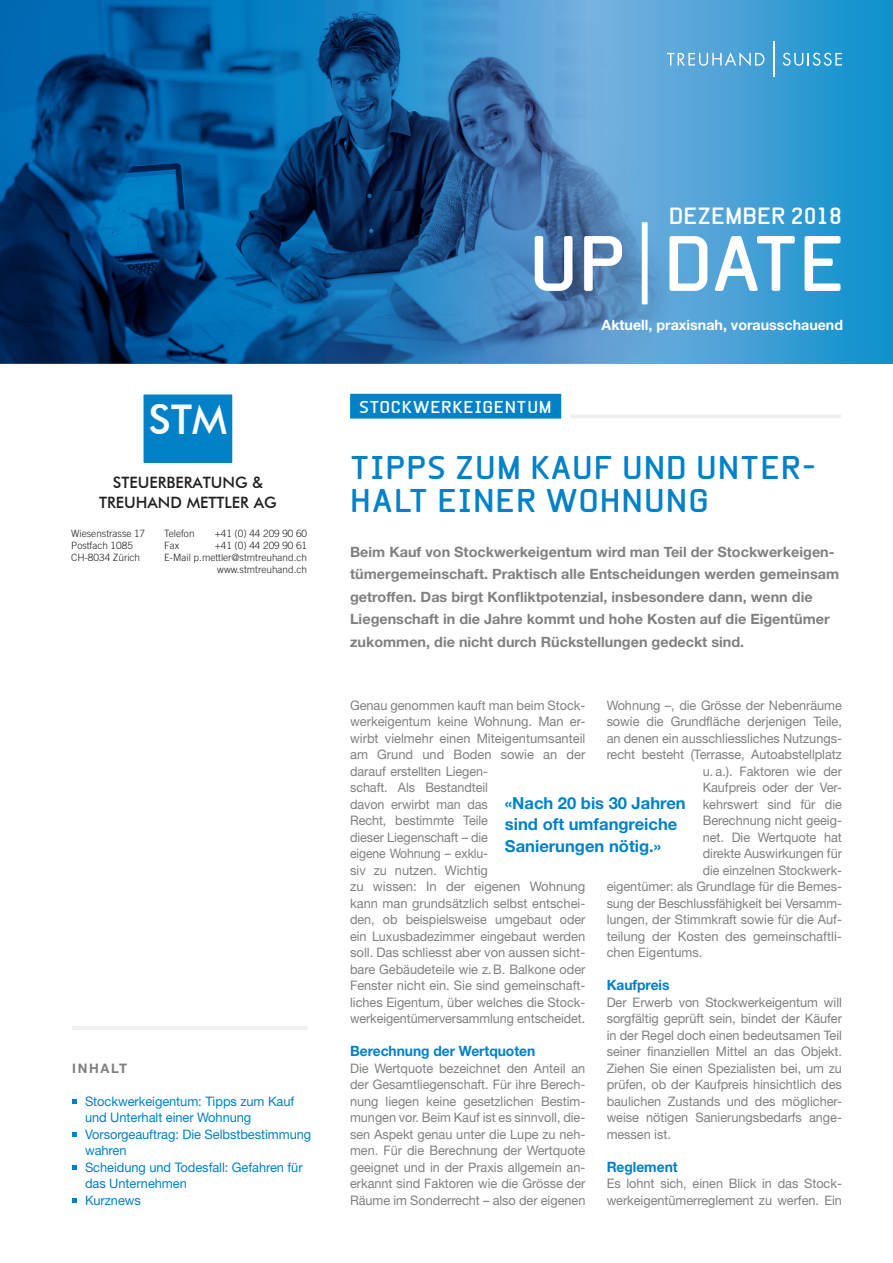
<style>
.page{position:relative;width:893px;height:1263px;background:#fff}
.page>*{position:absolute;margin:0;border:0;box-sizing:border-box;transform-origin:0 0}
.t1{font:700 75px "Beta Sans";letter-spacing:-.015em;color:#fff}
.t2{font:500 40.95px "Futura BT";color:#fff}
.t3{font:700 31.5px/33px "Beta Sans";letter-spacing:.03em;color:#0081c8}
.t4{font:700 22.5px "Beta Sans";color:#fff}
.t5{font:700 16.65px/21.6px "Helvetica Neue LT Std";color:#0081c8}
.t6{font:700 16.5px "Beta Sans";letter-spacing:.04em;color:#fff}
.t7{font:500 15.6px/20.4px "Futura BT";color:#231f20;text-align:center}
.t8{font:700 14.25px/22.5px "Helvetica Neue LT Std";color:#808083}
.t9{font:700 14.25px "Helvetica Neue LT Std";letter-spacing:-.005em;color:#0081c8}
.t10{font:700 14.25px "Helvetica Neue LT Std";color:#fff}
.t11{font:13.2px/16.5px "Helvetica Neue LT Std";letter-spacing:-.005em;color:#808083}
.t12{font:13.2px/16.5px "Helvetica Neue LT Std";letter-spacing:-.005em;color:#0081c8}
.t13{font:13.2px "Helvetica Neue LT Std";letter-spacing:-.005em;color:#808083;scale:.96 1}
.t14{font:13.2px "Helvetica Neue LT Std";letter-spacing:-.005em;color:#808083;scale:.95 1}
.t15{font:700 13.2px "Helvetica Neue LT Std";letter-spacing:.125em;color:#808083}
.t16{font:300 10.05px/12px "Trade Gothic LT Std";color:#231f20;text-align:right}
.s1{font-family:"Beta Sans Norm";font-weight:400;font-size:112.5px}
</style>
<div class="page">
<svg style="left:754px;top:0;width:139px;height:363px;background:#2597d0"></svg>
<svg style="left:72px;top:1099px;width:5px;height:4px"></svg>
<svg style="left:72px;top:1132px;width:5px;height:4px"></svg>
<svg style="left:72px;top:1165px;width:5px;height:4px"></svg>
<svg style="left:72px;top:1198px;width:5px;height:4px"></svg>
<hr style="left:72px;top:1026px;width:236px;height:4px;background:#f0f0f1">
<div style="left:350px;top:394px;width:211px;height:25px;background:#0081c8"></div>
<hr style="left:570px;top:414px;width:271px;height:4px;background:#f0f0f1">
<div style="left:0;top:0;width:754px;height:363px;background:linear-gradient(to bottom,#51a3d7,#51a3d7)"></div>
<img style="left:0;top:0;width:691px;height:363px">
<svg style="left:667px;top:52px;width:97px;height:14px"></svg>
<svg style="left:783px;top:53px;width:59px;height:13px"></svg>
<hr style="left:773px;top:41px;width:1px;height:36px;background:#fff">
<div style="left:144px;top:395px;width:88px;height:67px;background:#0081c8"></div>
<div style="left:144px;top:394px;width:88px;height:69px;border:1px solid #0081c8"></div>
<h2 class="t2" style="left:149px;top:394px;width:80px">STM</h2>
<p class="t7" style="left:99px;top:472px;width:179px">STEUERBERATUNG &amp;<br>TREUHAND METTLER AG</p>
<p class="t16" style="left:71px;top:527px;width:75px">Wiesenstrasse 17</p>
<p class="t16" style="left:164px;top:527px;width:32px">Telefon</p>
<p class="t16" style="left:215px;top:527px;width:94px">+41 (0) 44 209 90 60</p>
<p class="t16" style="left:71px;top:539px;width:63px">Postfach 1085</p>
<p class="t16" style="left:164px;top:539px;width:17px">Fax</p>
<p class="t16" style="left:215px;top:539px;width:94px">+41 (0) 44 209 90 61</p>
<p class="t16" style="left:71px;top:551px;width:70px">CH-8034 Zürich</p>
<p class="t16" style="left:164px;top:551px;width:144px">E-Mail p.mettler@stmtreuhand.ch www.stmtreuhand.ch</p>
<p class="t15" style="left:72px;top:1060px;width:56px">INHALT</p>
<p class="t12" style="left:85px;top:1092px;width:228px">Stockwerkeigentum: Tipps zum Kauf und Unterhalt einer Wohnung<br>Vorsorgeauftrag: Die Selbstbestimmung wahren<br>Scheidung und Todesfall: Gefahren für das Unternehmen<br>Kurznews</p>
<h3 class="t4" style="left:669px;top:202px;width:175px">DEZEMBER 2018</h3>
<h1 class="t1" style="left:529px;top:219px;width:318px">UP<span class="s1">|</span> DATE</h1>
<p class="t10" style="left:602px;top:316px;width:243px">Aktuell, praxisnah, vorausschauend</p>
<p class="t6" style="left:359px;top:397px;width:194px">STOCKWERKEIGENTUM</p>
<h3 class="t3" style="left:350px;top:450px;width:467px">TIPPS ZUM KAUF UND UNTER-<br>HALT EINER WOHNUNG</h3>
<p class="t8" style="left:350px;top:540px;width:491px">Beim Kauf von Stockwerkeigentum wird man Teil der Stockwerkeigen&shy;tümergemeinschaft. Praktisch alle Entscheidungen werden gemeinsam getroffen. Das birgt Konfliktpotenzial, insbesondere dann, wenn die Liegenschaft in die Jahre kommt und hohe Kosten auf die Eigentümer zukommen, die nicht durch Rückstellungen gedeckt sind.</p>
<p class="t11" style="left:350px;top:696px;width:237px">Genau genommen kauft man beim Stock&shy;werkeigentum keine Wohnung. Man er&shy;wirbt vielmehr einen Miteigentumsanteil am Grund und Boden sowie an der darauf erstellten Liegen-<br>schaft. Als Bestandteil<br>davon erwirbt man das<br>Recht, bestimmte Teile<br>dieser Liegenschaft – die<br>eigene Wohnung – exklu-<br>siv zu nutzen. Wichtig<br>zu wissen: In der eigenen Wohnung kann man grundsätzlich selbst entschei&shy;den, ob beispielsweise umgebaut oder ein Luxusbadezimmer eingebaut werden soll. Das schliesst aber von aussen sicht&shy;bare Gebäudeteile wie z.B. Balkone oder Fenster nicht ein. Sie sind gemeinschaft&shy;liches Eigentum, über welches die Stock&shy;werkeigentümerversammlung entscheidet.</p>
<p class="t9" style="left:350px;top:1042px;width:187px">Berechnung der Wertquoten</p>
<p class="t11" style="left:350px;top:1059px;width:237px;text-align:justify">Die Wertquote bezeichnet den Anteil an der Gesamtliegenschaft. Für ihre Berech&shy;nung liegen keine gesetzlichen Bestim&shy;mungen vor. Beim Kauf ist es sinnvoll, die&shy;sen Aspekt genau unter die Lupe zu neh&shy;men. Für die Berechnung der Wertquote geeignet und in der Praxis allgemein an&shy;erkannt sind Faktoren wie die Grösse der Räume im Sonderrecht – also der eigenen</p>
<p class="t11" style="left:607px;top:696px;width:237px">Wohnung –, die Grösse der Nebenräume</p>
<p class="t11" style="left:607px;top:713px;width:237px">sowie die Grundfläche derjenigen Teile,</p>
<p class="t11" style="left:607px;top:729px;width:237px">an denen ein ausschliessliches Nutzungs-</p>
<p class="t11" style="left:607px;top:746px;width:237px">recht besteht (Terrasse, Autoabstellplatz</p>
<p class="t11" style="left:703px;top:762px;width:141px">u. a.). Faktoren wie der</p>
<p class="t11" style="left:703px;top:779px;width:141px">Kaufpreis oder der Ver-</p>
<p class="t11" style="left:703px;top:795px;width:141px">kehrswert sind für die</p>
<p class="t11" style="left:703px;top:812px;width:141px">Berechnung nicht geeig-</p>
<p class="t11" style="left:703px;top:828px;width:141px">net. Die Wertquote hat</p>
<p class="t11" style="left:703px;top:845px;width:141px">direkte Auswirkungen für</p>
<p class="t14" style="left:703px;top:862px;width:148px">die einzelnen Stockwerk-</p>
<p class="t11" style="left:607px;top:878px;width:237px">eigentümer: als Grundlage für die Bemes-</p>
<p class="t13" style="left:607px;top:895px;width:247px">sung der Beschlussfähigkeit bei Versamm-</p>
<p class="t11" style="left:607px;top:911px;width:237px">lungen, der Stimmkraft sowie für die Auf-</p>
<p class="t11" style="left:607px;top:927px;width:237px">teilung der Kosten des gemeinschaftli-</p>
<p class="t11" style="left:607px;top:944px;width:97px">chen Eigentums.</p>
<p class="t9" style="left:607px;top:976px;width:64px">Kaufpreis</p>
<p class="t11" style="left:607px;top:993px;width:237px;text-align:justify">Der Erwerb von Stockwerkeigentum will sorgfältig geprüft sein, bindet der Käufer in der Regel doch einen bedeutsamen Teil seiner finanziellen Mittel an das Objekt.<br>Ziehen Sie einen Spezialisten bei, um zu prüfen, ob der Kaufpreis hinsichtlich des baulichen Zustands und des möglicher&shy;weise nötigen Sanierungsbedarfs ange&shy;messen ist.</p>
<p class="t9" style="left:607px;top:1158px;width:73px">Reglement</p>
<p class="t11" style="left:607px;top:1175px;width:237px">Es lohnt sich, einen Blick in das Stock&shy;werkeigentümerreglement zu werfen. Ein</p>
<p class="t5" style="left:505px;top:791px;width:182px">«Nach 20 bis 30 Jahren sind oft umfangreiche<br>Sanierungen nötig.»</p>
</div>
